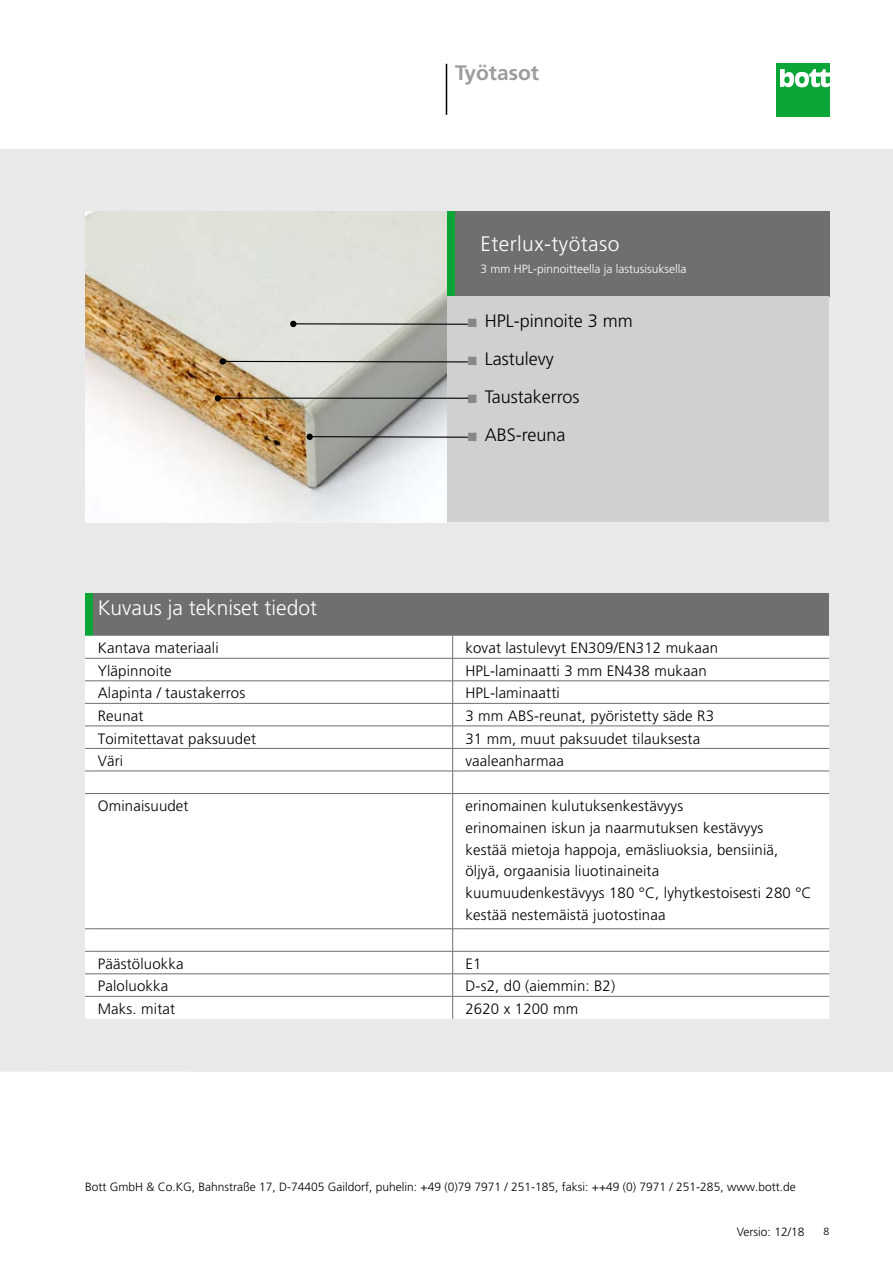
<style>
.page{position:relative;width:893px;height:1263px;background:#fff}
.page>*{position:absolute;margin:0;border:0;box-sizing:border-box;transform-origin:0 0}
.t1{font:300 21px "Frutiger LT Pro";color:#fff}
.t2{font:300 21px "Frutiger LT Pro";letter-spacing:.02em;color:#fff}
.t3{font:700 21px "Frutiger LT Pro";color:#9c9d9d}
.t4{font:300 18px "Frutiger LT Pro";color:#000}
.t5{font:300 15px/21.8px "Frutiger LT Pro";letter-spacing:.01em;color:#000}
.t6{font:300 12px "Frutiger LT Pro";color:#000}
.t7{font:300 12px "Frutiger LT Pro";color:#fff}
.t8{font:300 10.5px "Frutiger LT Pro";color:#000}
.s1{color:#878786}
</style>
<div class="page">
<div style="left:776px;top:64px;width:53px;height:53px;background:#0aa537"></div>
<svg style="left:780px;top:69px;width:49px;height:18px"></svg>
<hr style="left:446px;top:64px;width:1px;height:51px;background:#000">
<div style="left:0;top:149px;width:893px;height:923px;background:#e9e9e9"></div>
<div style="left:446px;top:211px;width:9px;height:85px;background:#0aa537"></div>
<div style="left:455px;top:211px;width:374px;height:85px;background:#6f6f6e"></div>
<div style="left:446px;top:296px;width:383px;height:226px;background:#cfd0d0"></div>
<div style="left:85px;top:593px;width:9px;height:43px;background:#0aa537"></div>
<div style="left:94px;top:593px;width:735px;height:43px;background:#6f6f6e"></div>
<div style="left:85px;top:636px;width:744px;height:383px;background:#fff"></div>
<hr style="left:94px;top:658px;width:359px;height:1px;background:#6f6f6e">
<hr style="left:461px;top:658px;width:368px;height:1px;background:#6f6f6e">
<hr style="left:94px;top:680px;width:359px;height:1px;background:#6f6f6e">
<hr style="left:461px;top:680px;width:368px;height:1px;background:#6f6f6e">
<hr style="left:94px;top:703px;width:359px;height:1px;background:#6f6f6e">
<hr style="left:461px;top:703px;width:368px;height:1px;background:#6f6f6e">
<hr style="left:94px;top:726px;width:359px;height:1px;background:#6f6f6e">
<hr style="left:461px;top:726px;width:368px;height:1px;background:#6f6f6e">
<hr style="left:94px;top:748px;width:359px;height:1px;background:#6f6f6e">
<hr style="left:461px;top:748px;width:368px;height:1px;background:#6f6f6e">
<hr style="left:94px;top:771px;width:359px;height:1px;background:#6f6f6e">
<hr style="left:461px;top:771px;width:368px;height:1px;background:#6f6f6e">
<hr style="left:94px;top:793px;width:359px;height:1px;background:#6f6f6e">
<hr style="left:461px;top:793px;width:368px;height:1px;background:#6f6f6e">
<hr style="left:94px;top:928px;width:359px;height:1px;background:#6f6f6e">
<hr style="left:461px;top:928px;width:368px;height:1px;background:#6f6f6e">
<hr style="left:94px;top:951px;width:359px;height:1px;background:#6f6f6e">
<hr style="left:461px;top:951px;width:368px;height:1px;background:#6f6f6e">
<hr style="left:94px;top:973px;width:359px;height:1px;background:#6f6f6e">
<hr style="left:461px;top:973px;width:368px;height:1px;background:#6f6f6e">
<hr style="left:94px;top:996px;width:359px;height:1px;background:#6f6f6e">
<svg style="left:452px;top:636px;width:9px;height:383px;background:#ebebeb"></svg>
<hr style="left:461px;top:996px;width:368px;height:1px;background:#6f6f6e">
<img style="left:85px;top:211px;width:361px;height:311px">
<hr style="left:293px;top:323px;width:175px;height:2px;background:#000">
<svg style="left:290px;top:321px;width:6px;height:6px"></svg>
<svg style="left:226px;top:360px;width:242px;height:3px"></svg>
<div style="left:220px;top:358px;width:6px;height:7px;background:#000;border-radius:50%"></div>
<hr style="left:220px;top:398px;width:248px;height:1px;background:#000">
<svg style="left:215px;top:395px;width:6px;height:6px"></svg>
<svg style="left:307px;top:434px;width:161px;height:6px"></svg>
<h1 class="t3" style="left:455px;top:60px;width:86px">Työtasot</h1>
<h1 class="t2" style="left:480px;top:231px;width:140px">Eterlux-työtaso</h1>
<p class="t7" style="left:480px;top:262px;width:208px">3 mm HPL-pinnoitteella ja lastusisuksella</p>
<p class="t4" style="left:468px;top:310px;width:167px"><span class="s1">■</span> HPL-pinnoite 3 mm</p>
<p class="t4" style="left:468px;top:348px;width:87px"><span class="s1">■</span> Lastulevy</p>
<p class="t4" style="left:468px;top:386px;width:113px"><span class="s1">■</span> Taustakerros</p>
<p class="t4" style="left:468px;top:424px;width:99px"><span class="s1">■</span> ABS-reuna</p>
<h1 class="t1" style="left:98px;top:596px;width:221px">Kuvaus ja tekniset tiedot</h1>
<p class="t5" style="left:98px;top:637px;width:122px">Kantava materiaali</p>
<p class="t5" style="left:465px;top:637px;width:254px">kovat lastulevyt EN309/EN312 mukaan</p>
<p class="t5" style="left:98px;top:660px;width:76px">Yläpinnoite</p>
<p class="t5" style="left:465px;top:660px;width:243px">HPL-laminaatti 3 mm EN438 mukaan</p>
<p class="t5" style="left:98px;top:682px;width:149px">Alapinta / taustakerros</p>
<p class="t5" style="left:465px;top:682px;width:96px">HPL-laminaatti</p>
<p class="t5" style="left:98px;top:705px;width:47px">Reunat</p>
<p class="t5" style="left:465px;top:705px;width:250px">3 mm ABS-reunat, pyöristetty säde R3</p>
<p class="t5" style="left:98px;top:727px;width:160px">Toimitettavat paksuudet</p>
<p class="t5" style="left:465px;top:727px;width:236px">31 mm, muut paksuudet tilauksesta</p>
<p class="t5" style="left:98px;top:750px;width:27px">Väri</p>
<p class="t5" style="left:465px;top:750px;width:100px">vaaleanharmaa</p>
<p class="t5" style="left:98px;top:795px;width:92px">Ominaisuudet</p>
<p class="t5" style="left:465px;top:795px;width:348px">erinomainen kulutuksenkestävyys<br>erinomainen iskun ja naarmutuksen kestävyys<br>kestää mietoja happoja, emäsliuoksia, bensiiniä, öljyä, orgaanisia liuotinaineita<br>kuumuudenkestävyys 180 °C, lyhytkestoisesti 280 °C kestää nestemäistä juotostinaa</p>
<p class="t5" style="left:98px;top:953px;width:87px">Päästöluokka</p>
<p class="t5" style="left:465px;top:953px;width:17px">E1</p>
<p class="t5" style="left:98px;top:975px;width:72px">Paloluokka</p>
<p class="t5" style="left:465px;top:975px;width:151px">D-s2, d0 (aiemmin: B2)</p>
<p class="t5" style="left:98px;top:998px;width:79px">Maks. mitat</p>
<p class="t5" style="left:465px;top:998px;width:114px">2620 x 1200 mm</p>
<p class="t6" style="left:85px;top:1180px;width:712px">Bott GmbH &amp; Co.KG, Bahnstraße 17, D-74405 Gaildorf, puhelin: +49 (0)79 7971 / 251-185, faksi: ++49 (0) 7971 / 251-285, www.bott.de</p>
<p class="t6" style="left:737px;top:1225px;width:69px">Versio: 12/18</p>
<p class="t8" style="left:823px;top:1226px;width:7px">8</p>
</div>
